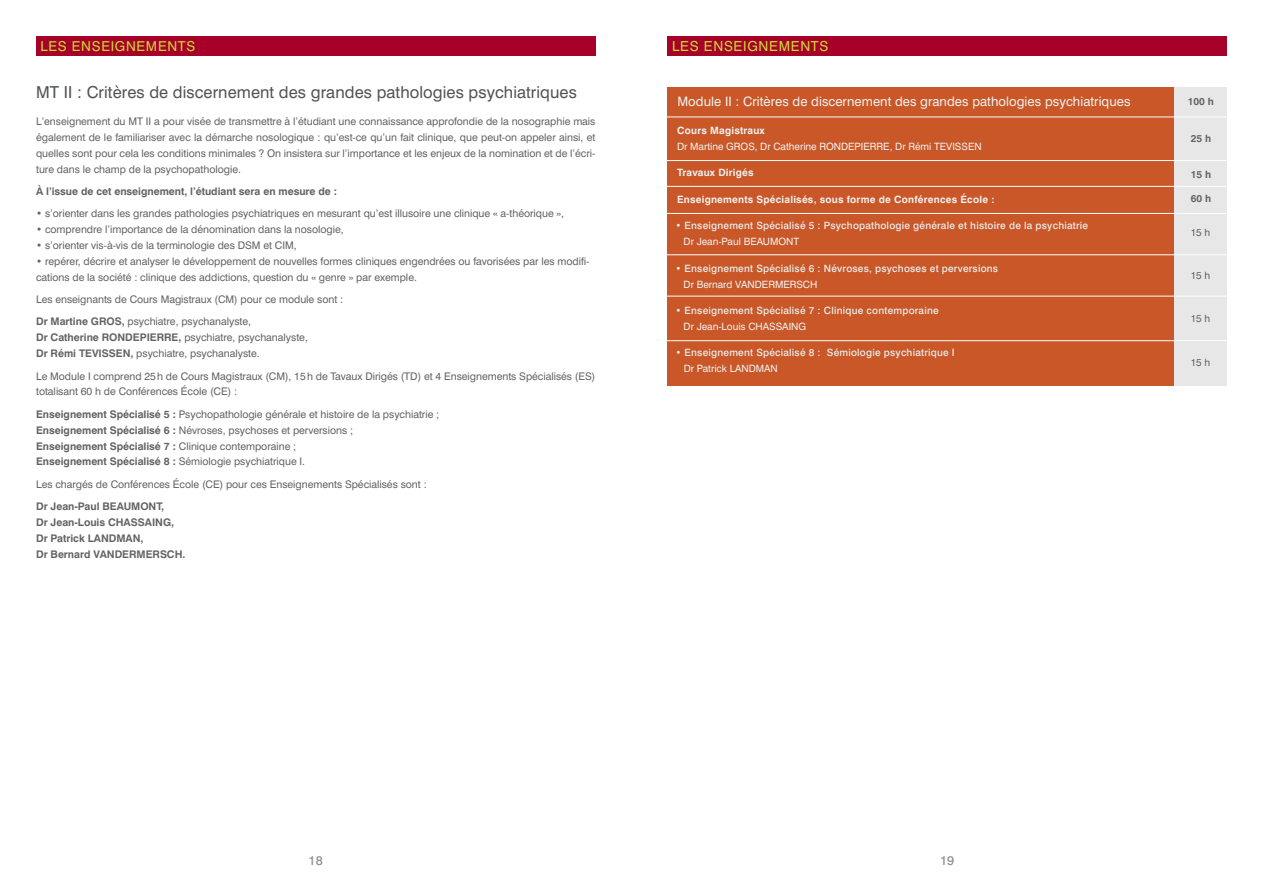
<style>
.page{position:relative;width:1263px;height:893px;background:#fff}
.page>*{position:absolute;margin:0;border:0;box-sizing:border-box;transform-origin:0 0}
.t1{font:16.5px "Swiss 721 BT";letter-spacing:.005em;color:#4f5455}
.t2{font:13.8px "Swiss 721 BT";letter-spacing:.05em;color:#c8dc30}
.t3{font:13.65px "Swiss 721 BT";letter-spacing:.05em;color:#c8dc30}
.t4{font:13.05px "Swiss 721 BT";letter-spacing:.005em;color:#f1f1f1}
.t5{font:500 12.75px "Swiss 721 BT";color:#939393}
.t6{font:10.5px/15.9px "Swiss 721 BT";letter-spacing:-.005em;color:#636363}
.t7{font:700 10.5px/15.9px "Swiss 721 BT";letter-spacing:-.005em;color:#636363}
.t8{font:500 10.05px "Swiss 721 BT";letter-spacing:.02em;color:#ebebeb}
.t9{font:10.05px "Swiss 721 BT";letter-spacing:-.005em;color:#f1f1f1}
.t10{font:700 10.05px "Swiss 721 BT";letter-spacing:.02em;color:#f1f1f1}
.t11{font:700 10.05px "Swiss 721 BT";letter-spacing:-.005em;color:#636363}
.t12{font:10.05px "Swiss 721 BT";letter-spacing:-.005em;color:#636363}
.s1{font-weight:700}
</style>
<div class="page">
<div style="left:667px;top:36px;width:560px;height:20px;background:#a70029"></div>
<div style="left:36px;top:36px;width:559px;height:20px;background:#a70029"></div>
<div style="left:667px;top:87px;width:560px;height:298px;background:#c95727"></div>
<div style="left:1174px;top:87px;width:53px;height:298px;background:#e7e7e7"></div>
<hr style="left:658px;top:160px;width:584px;height:1px;background:#fff">
<hr style="left:656px;top:117px;width:584px;height:1px;background:#fff">
<hr style="left:658px;top:186px;width:584px;height:1px;background:#fff">
<hr style="left:658px;top:213px;width:584px;height:1px;background:#fff">
<hr style="left:658px;top:254px;width:584px;height:1px;background:#fff">
<hr style="left:658px;top:296px;width:584px;height:1px;background:#fff">
<hr style="left:658px;top:340px;width:584px;height:1px;background:#fff">
<h3 class="t3" style="left:41px;top:38px;width:156px">LES ENSEIGNEMENTS</h3>
<h2 class="t2" style="left:672px;top:38px;width:158px">LES ENSEIGNEMENTS</h2>
<h1 class="t1" style="left:36px;top:82px;width:542px">MT II : Critères de discernement des grandes pathologies psychiatriques</h1>
<p class="t6" style="left:36px;top:113px;width:561px;text-align:justify">L’enseignement du MT II a pour visée de transmettre à l’étudiant une connaissance approfondie de la nosographie mais également de le familiariser avec la démarche nosologique : qu’est-ce qu’un fait clinique, que peut-on appeler ainsi, et quelles sont pour cela les conditions minimales ? On insistera sur l’importance et les enjeux de la nomination et de l’écri&shy;ture dans le champ de la psychopathologie.</p>
<p class="t7" style="left:36px;top:183px;width:302px">À l’issue de cet enseignement, l’étudiant sera en mesure de :</p>
<p class="t6" style="left:36px;top:206px;width:529px">• s’orienter dans les grandes pathologies psychiatriques en mesurant qu’est illusoire une clinique « a-théorique »,</p>
<p class="t6" style="left:36px;top:221px;width:309px">• comprendre l’importance de la dénomination dans la nosologie,</p>
<p class="t6" style="left:36px;top:237px;width:262px">• s’orienter vis-à-vis de la terminologie des DSM et CIM,</p>
<p class="t6" style="left:36px;top:253px;width:555px">• repérer, décrire et analyser le développement de nouvelles formes cliniques engendrées ou favorisées par les modifi&shy;cations de la société : clinique des addictions, question du « genre » par exemple.</p>
<p class="t6" style="left:36px;top:288px;width:309px;line-height:22.4px">Les enseignants de Cours Magistraux (CM) pour ce module sont :<br><span class="s1">Dr Martine GROS,</span> psychiatre, psychanalyste,</p>
<p class="t6" style="left:36px;top:330px;width:273px"><span class="s1">Dr Catherine RONDEPIERRE,</span> psychiatre, psychanalyste,<br><span class="s1">Dr Rémi TEVISSEN,</span> psychiatre, psychanalyste.</p>
<p class="t6" style="left:36px;top:368px;width:561px">Le Module I comprend 25h de Cours Magistraux (CM), 15h de Tavaux Dirigés (TD) et 4 Enseignements Spécialisés (ES) totalisant 60 h de Conférences École (CE) :</p>
<p class="t6" style="left:36px;top:406px;width:405px"><span class="s1">Enseignement Spécialisé 5 :</span> Psychopathologie générale et histoire de la psychiatrie ; <span class="s1">Enseignement Spécialisé 6 :</span> Névroses, psychoses et perversions ;<br><span class="s1">Enseignement Spécialisé 7 :</span> Clinique contemporaine ;<br><span class="s1">Enseignement Spécialisé 8 :</span> Sémiologie psychiatrique I.</p>
<p class="t6" style="left:36px;top:476px;width:392px">Les chargés de Conférences École (CE) pour ces Enseignements Spécialisés sont :</p>
<p class="t7" style="left:36px;top:498px;width:151px">Dr Jean-Paul BEAUMONT,<br>Dr Jean-Louis CHASSAING,<br>Dr Patrick LANDMAN,<br>Dr Bernard VANDERMERSCH.</p>
<p class="t4" style="left:677px;top:93px;width:455px">Module II : Critères de discernement des grandes pathologies psychiatriques</p>
<p class="t11" style="left:1188px;top:95px;width:27px">100 h</p>
<p class="t11" style="left:1191px;top:132px;width:22px">25 h</p>
<p class="t10" style="left:677px;top:124px;width:89px">Cours Magistraux</p>
<p class="t9" style="left:677px;top:140px;width:306px">Dr Martine GROS, Dr Catherine RONDEPIERRE, Dr Rémi TEVISSEN</p>
<p class="t10" style="left:677px;top:167px;width:78px">Travaux Dirigés</p>
<p class="t10" style="left:677px;top:193px;width:319px">Enseignements Spécialisés, sous forme de Conférences École :</p>
<p class="t11" style="left:1191px;top:168px;width:22px">15 h</p>
<p class="t11" style="left:1191px;top:193px;width:22px">60 h</p>
<p class="t8" style="left:675px;top:220px;width:414px">• Enseignement Spécialisé 5 : Psychopathologie générale et histoire de la psychiatrie</p>
<p class="t9" style="left:684px;top:236px;width:117px">Dr Jean-Paul BEAUMONT</p>
<p class="t8" style="left:675px;top:262px;width:324px">• Enseignement Spécialisé 6 : Névroses, psychoses et perversions</p>
<p class="t9" style="left:684px;top:278px;width:135px">Dr Bernard VANDERMERSCH</p>
<p class="t8" style="left:675px;top:304px;width:265px">• Enseignement Spécialisé 7 : Clinique contemporaine</p>
<p class="t9" style="left:684px;top:320px;width:124px">Dr Jean-Louis CHASSAING</p>
<p class="t8" style="left:675px;top:347px;width:281px">• Enseignement Spécialisé 8 : Sémiologie psychiatrique I</p>
<p class="t9" style="left:684px;top:363px;width:96px">Dr Patrick LANDMAN</p>
<p class="t12" style="left:1191px;top:227px;width:21px">15 h</p>
<p class="t12" style="left:1191px;top:269px;width:21px">15 h</p>
<p class="t12" style="left:1191px;top:312px;width:21px">15 h</p>
<p class="t12" style="left:1191px;top:356px;width:21px">15 h</p>
<p class="t5" style="left:309px;top:853px;width:16px">18</p>
<p class="t5" style="left:940px;top:853px;width:16px">19</p>
</div>
